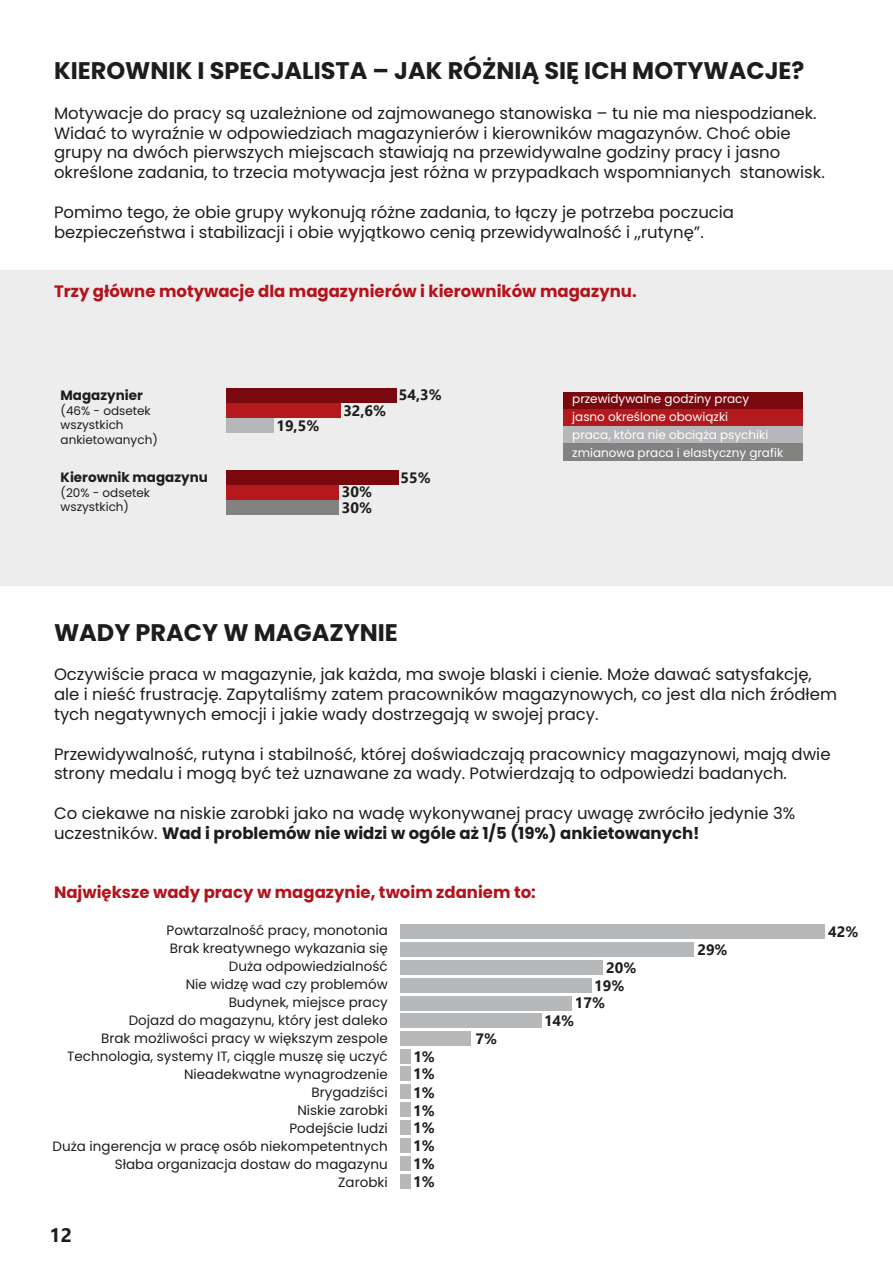
<style>
.page{position:relative;width:893px;height:1263px;background:#fff}
.page>*{position:absolute;margin:0;border:0;box-sizing:border-box;transform-origin:0 0}
.t1{font:700 24px "Poppins";color:#1d1d1b}
.t2{font:700 19.5px "Segoe UI";color:#1d1d1b}
.t3{font:16.5px/19.8px "Poppins";color:#1d1d1b}
.t4{font:700 16.5px "Poppins";color:#b5121b}
.t5{font:700 15px/17.9px "Segoe UI";color:#1d1d1b}
.t6{font:13.5px/18px "Poppins";color:#1d1d1b;text-align:right}
.t7{font:700 13.5px "Poppins";color:#1d1d1b}
.t8{font:12px/18px "Poppins";color:#fff}
.t9{font:12px/14.4px "Poppins";color:#1d1d1b}
.s1{font-weight:700}
</style>
<div class="page">
<hr style="left:892px;top:865px;width:1px;height:398px;background:#ededed">
<div style="left:0;top:270px;width:893px;height:315px;background:#ededed"></div>
<div style="left:563px;top:392px;width:239px;height:17px;background:#7a090f"></div>
<div style="left:563px;top:409px;width:239px;height:18px;background:#b4191d"></div>
<div style="left:563px;top:427px;width:239px;height:17px;background:#b6b7ba"></div>
<div style="left:563px;top:444px;width:239px;height:17px;background:#828281"></div>
<div style="left:226px;top:419px;width:47px;height:14px;background:#b6b7ba"></div>
<div style="left:226px;top:403px;width:114px;height:15px;background:#b4191d"></div>
<div style="left:226px;top:388px;width:170px;height:15px;background:#7a090f"></div>
<div style="left:226px;top:500px;width:113px;height:15px;background:#828281"></div>
<div style="left:226px;top:485px;width:113px;height:15px;background:#b4191d"></div>
<div style="left:226px;top:470px;width:172px;height:14px;background:#7a090f"></div>
<hr style="left:892px;top:119px;width:1px;height:178px;background:#b5121b">
<div style="left:400px;top:960px;width:202px;height:14px;background:#b6b8ba"></div>
<div style="left:400px;top:1174px;width:10px;height:15px;background:#b6b8ba"></div>
<div style="left:400px;top:1156px;width:10px;height:15px;background:#b6b8ba"></div>
<div style="left:400px;top:1138px;width:10px;height:15px;background:#b6b8ba"></div>
<div style="left:400px;top:1120px;width:10px;height:15px;background:#b6b8ba"></div>
<div style="left:400px;top:1102px;width:10px;height:15px;background:#b6b8ba"></div>
<div style="left:400px;top:1084px;width:10px;height:15px;background:#b6b8ba"></div>
<div style="left:400px;top:1066px;width:10px;height:15px;background:#b6b8ba"></div>
<div style="left:400px;top:978px;width:192px;height:14px;background:#b6b8ba"></div>
<div style="left:400px;top:1014px;width:142px;height:14px;background:#b6b8ba"></div>
<div style="left:400px;top:996px;width:172px;height:14px;background:#b6b8ba"></div>
<div style="left:400px;top:1049px;width:10px;height:14px;background:#b6b8ba"></div>
<div style="left:400px;top:1032px;width:71px;height:14px;background:#b6b8ba"></div>
<div style="left:400px;top:942px;width:293px;height:15px;background:#b6b8ba"></div>
<div style="left:400px;top:924px;width:425px;height:15px;background:#b6b8ba"></div>
<h1 class="t1" style="left:54px;top:57px;width:752px">KIEROWNIK I SPECJALISTA – JAK RÓŻNIĄ SIĘ ICH MOTYWACJE?</h1>
<p class="t3" style="left:54px;top:103px;width:772px">Motywacje do pracy są uzależnione od zajmowanego stanowiska – tu nie ma niespodzianek.<br>Widać to wyraźnie w odpowiedziach magazynierów i kierowników magazynów. Choć obie grupy na dwóch pierwszych miejscach stawiają na przewidywalne godziny pracy i jasno określone zadania, to trzecia motywacja jest różna w przypadkach wspomnianych stanowisk.</p>
<p class="t3" style="left:54px;top:202px;width:682px">Pomimo tego, że obie grupy wykonują różne zadania, to łączy je potrzeba poczucia bezpieczeństwa i stabilizacji i obie wyjątkowo cenią przewidywalność i „rutynę”.</p>
<p class="t4" style="left:54px;top:282px;width:584px">Trzy główne motywacje dla magazynierów i kierowników magazynu.</p>
<p class="t7" style="left:61px;top:388px;width:84px">Magazynier</p>
<p class="t9" style="left:61px;top:403px;width:99px">(46% - odsetek wszystkich ankietowanych)</p>
<p class="t7" style="left:61px;top:469px;width:149px">Kierownik magazynu</p>
<p class="t9" style="left:61px;top:485px;width:91px">(20% - odsetek wszystkich)</p>
<p class="t5" style="left:276px;top:416px;width:44px">19,5%</p>
<p class="t5" style="left:343px;top:400px;width:44px">32,6%</p>
<p class="t5" style="left:399px;top:385px;width:44px">54,3%</p>
<p class="t5" style="left:342px;top:483px;width:32px;line-height:15.3px">30%<br>30%</p>
<p class="t5" style="left:401px;top:468px;width:32px">55%</p>
<p class="t8" style="left:572px;top:390px;width:212px">przewidywalne godziny pracy jasno określone obowiązki<br>praca, która nie obciąża psychiki zmianowa praca i elastyczny grafik</p>
<h1 class="t1" style="left:54px;top:618px;width:345px">WADY PRACY W MAGAZYNIE</h1>
<p class="t3" style="left:54px;top:665px;width:784px">Oczywiście praca w magazynie, jak każda, ma swoje blaski i cienie. Może dawać satysfakcję, ale i nieść frustrację. Zapytaliśmy zatem pracowników magazynowych, co jest dla nich źródłem tych negatywnych emocji i jakie wady dostrzegają w swojej pracy.</p>
<p class="t3" style="left:54px;top:744px;width:778px">Przewidywalność, rutyna i stabilność, której doświadczają pracownicy magazynowi, mają dwie strony medalu i mogą być też uznawane za wady. Potwierdzają to odpowiedzi badanych.</p>
<p class="t3" style="left:54px;top:803px;width:743px">Co ciekawe na niskie zarobki jako na wadę wykonywanej pracy uwagę zwróciło jedynie 3% uczestników. <span class="s1">Wad i problemów nie widzi w ogóle aż 1/5 (19%) ankietowanych!</span></p>
<p class="t4" style="left:54px;top:883px;width:483px">Największe wady pracy w magazynie, twoim zdaniem to:</p>
<p class="t6" style="left:53px;top:921px;width:337px">Powtarzalność pracy, monotonia<br>Brak kreatywnego wykazania się<br>Duża odpowiedzialność<br>Nie widzę wad czy problemów<br>Budynek, miejsce pracy<br>Dojazd do magazynu, który jest daleko<br>Brak możliwości pracy w większym zespole<br>Technologia, systemy IT, ciągle muszę się uczyć<br>Nieadekwatne wynagrodzenie<br>Brygadziści<br>Niskie zarobki<br>Podejście ludzi<br>Duża ingerencja w pracę osób niekompetentnych<br>Słaba organizacja dostaw do magazynu<br>Zarobki</p>
<p class="t5" style="left:413px;top:1047px;width:23px;line-height:16.8px">1%<br>1%</p>
<p class="t5" style="left:413px;top:1082px;width:23px;text-align:justify">1% 1% 1% 1% 1% 1%</p>
<p class="t5" style="left:475px;top:1029px;width:23px">7%</p>
<p class="t5" style="left:606px;top:957px;width:32px">20%</p>
<p class="t5" style="left:594px;top:975px;width:32px">19%</p>
<p class="t5" style="left:575px;top:993px;width:32px">17%</p>
<p class="t5" style="left:544px;top:1010px;width:32px">14%</p>
<p class="t2" style="left:50px;top:1217px;width:24px">12</p>
<p class="t5" style="left:697px;top:939px;width:32px">29%</p>
<p class="t5" style="left:828px;top:921px;width:32px">42%</p>
</div>
